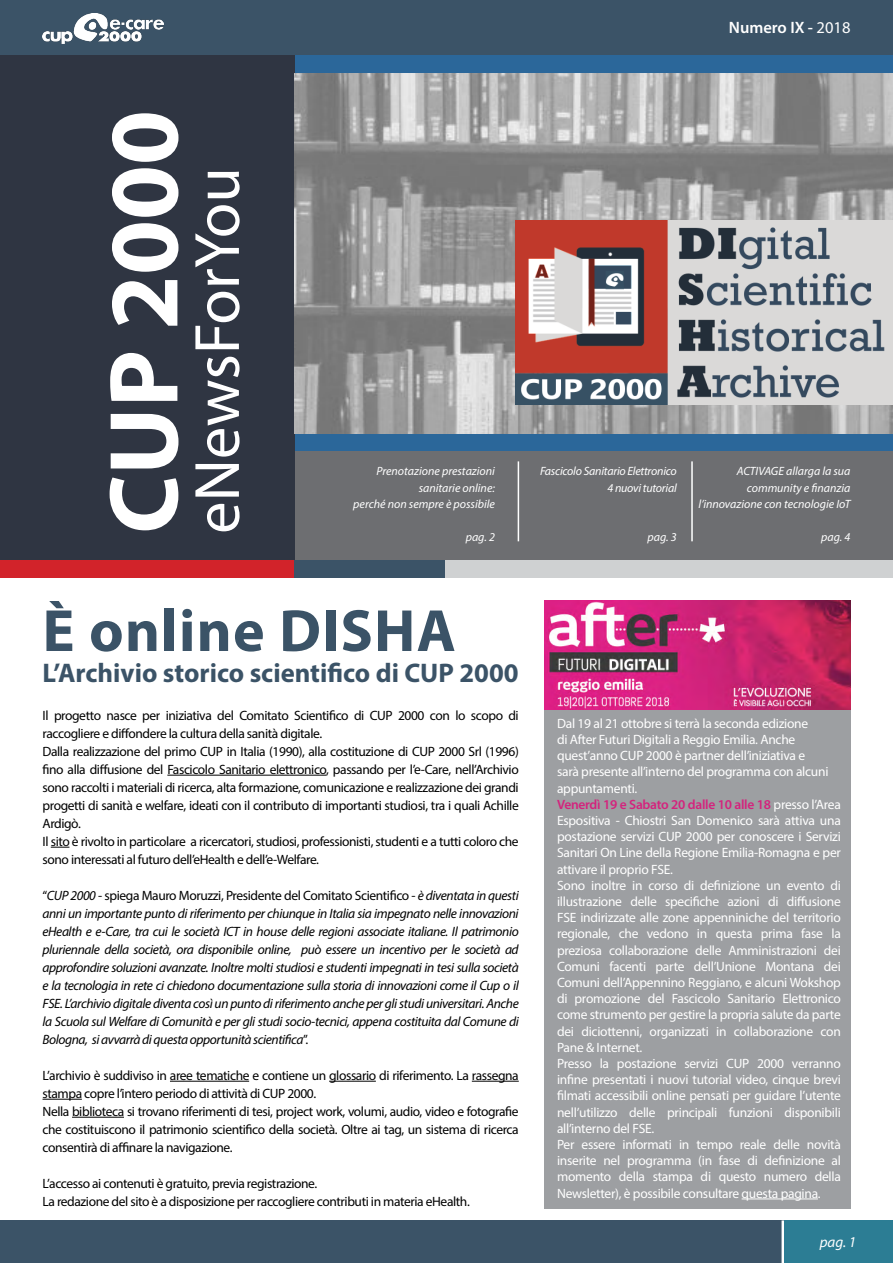
<style>
.page{position:relative;width:893px;height:1263px;background:#fff}
.page>*{position:absolute;margin:0;border:0;box-sizing:border-box;transform-origin:0 0}
.t1{font:700 99px "Myriad Pro";color:#fff}
.t2{font:64.5px "Myriad Pro";color:#fff}
.t3{font:700 60px "Myriad Pro";letter-spacing:.02em;color:#3b5367}
.t4{font:700 27px "Myriad Pro";color:#3b5367}
.t5{font:600 16.5px "Myriad Pro";color:#fff}
.t6{font:italic 15px "Myriad Pro";color:#fff}
.t7{font:13.5px/16.2px "Myriad Pro";letter-spacing:-.02em;color:#fff}
.t8{font:13.5px/18px "Myriad Pro";letter-spacing:-.03em;color:#000}
.t9{font:italic 13.5px/18px "Myriad Pro";letter-spacing:-.03em;color:#000;text-align:justify}
.t10{font:italic 12px/16.5px "Myriad Pro";color:#fff;text-align:right}
.t11{font:italic 12px/16.5px "Myriad Pro";letter-spacing:-.02em;color:#fff;text-align:right}
.s1{font-weight:400}
.s2{font-style:normal}
.s3{font-weight:600;color:#d4237d}
</style>
<div class="page">
<div style="left:0;top:0;width:893px;height:55px;background:#3b5367"></div>
<div style="left:0;top:1220px;width:893px;height:43px;background:#3b5367"></div>
<img style="left:43px;top:14px;width:121px;height:30px">
<hr style="left:781px;top:1220px;width:3px;height:43px;background:#fff">
<div style="left:784px;top:1220px;width:109px;height:43px;background:#2c7d94"></div>
<div style="left:0;top:559px;width:295px;height:18px;background:#d2232a"></div>
<div style="left:445px;top:559px;width:448px;height:18px;background:#cfd1d2"></div>
<div style="left:295px;top:559px;width:150px;height:18px;background:#3b5367"></div>
<div style="left:295px;top:433px;width:598px;height:18px;background:#2b679a"></div>
<div style="left:295px;top:451px;width:598px;height:108px;background:#6d6e71"></div>
<hr style="left:691px;top:461px;width:2px;height:80px;background:#fff">
<hr style="left:518px;top:461px;width:1px;height:80px;background:#fff">
<div style="left:294px;top:55px;width:599px;height:18px;background:#2b679a"></div>
<div style="left:0;top:55px;width:295px;height:504px;background:#2f3542"></div>
<img style="left:295px;top:73px;width:598px;height:360px">
<hr style="left:167px;top:775px;width:159px;height:1px;background:#000">
<svg style="left:51px;top:847px;width:18px;height:1px"></svg>
<hr style="left:170px;top:1081px;width:79px;height:1px;background:#000">
<hr style="left:329px;top:1081px;width:47px;height:1px;background:#000">
<hr style="left:472px;top:1081px;width:47px;height:1px;background:#000">
<hr style="left:43px;top:1099px;width:39px;height:1px;background:#000">
<hr style="left:72px;top:1117px;width:52px;height:1px;background:#000">
<img style="left:544px;top:600px;width:306px;height:110px">
<div style="left:544px;top:710px;width:306px;height:499px;background:#9d9fa2"></div>
<hr style="left:742px;top:1198px;width:76px;height:1px;background:#fff">
<img style="left:516px;top:221px;width:377px;height:183px">
<p class="t5" style="left:729px;top:17px;width:123px">Numero IX - <span class="s1">2018</span></p>
<h1 class="t1" style="left:79px;top:534px;width:425px;rotate:-90deg">CUP 2000</h1>
<h2 class="t2" style="left:177px;top:534px;width:368px;rotate:-90deg">eNewsForYou</h2>
<p class="t10" style="left:353px;top:463px;width:143px">Prenotazione prestazioni sanitarie online:<br>perché non sempre è possibile</p>
<p class="t10" style="left:466px;top:529px;width:31px">pag. 2</p>
<p class="t11" style="left:540px;top:463px;width:138px">Fascicolo Sanitario Elettronico<br>4 nuovi tutorial</p>
<p class="t10" style="left:648px;top:529px;width:31px">pag. 3</p>
<p class="t10" style="left:699px;top:463px;width:153px">ACTIVAGE allarga la sua community e finanzia l’innovazione con tecnologie IoT</p>
<p class="t10" style="left:821px;top:529px;width:31px">pag. 4</p>
<h3 class="t3" style="left:43px;top:592px;width:415px">È online DISHA</h3>
<h3 class="t4" style="left:43px;top:656px;width:478px">L’Archivio storico scientifico di CUP 2000</h3>
<p class="t8" style="left:43px;top:706px;width:478px">Il progetto nasce per iniziativa del Comitato Scientifico di CUP 2000 con lo scopo di raccogliere e diffondere la cultura della sanità digitale.<br>Dalla realizzazione del primo CUP in Italia (1990), alla costituzione di CUP 2000 Srl (1996) fino alla diffusione del Fascicolo Sanitario elettronico, passando per l’e-Care, nell’Archivio sono raccolti i materiali di ricerca, alta formazione, comunicazione e realizzazione dei grandi progetti di sanità e welfare, ideati con il contributo di importanti studiosi, tra i quali Achille Ardigò.<br>Il sito è rivolto in particolare a ricercatori, studiosi, professionisti, studenti e a tutti coloro che sono interessati al futuro dell’eHealth e dell’e-Welfare.</p>
<p class="t9" style="left:43px;top:886px;width:478px"><span class="s2">“</span>CUP 2000 <span class="s2">- spiega Mauro Moruzzi, Presidente del Comitato Scientifico -</span> è diventata in questi anni un importante punto di riferimento per chiunque in Italia sia impegnato nelle innovazioni eHealth e e-Care, tra cui le società ICT in house delle regioni associate italiane. Il patrimonio pluriennale della società, ora disponibile online, può essere un incentivo per le società ad approfondire soluzioni avanzate. Inoltre molti studiosi e studenti impegnati in tesi sulla società e la tecnologia in rete ci chiedono documentazione sulla storia di innovazioni come il Cup o il FSE. L’archivio digitale diventa così un punto di riferimento anche per gli studi universitari. Anche la Scuola sul Welfare di Comunità e per gli studi socio-tecnici, appena costituita dal Comune di Bologna, si avvarrà di questa opportunità scientifica<span class="s2">”.</span></p>
<p class="t8" style="left:43px;top:1066px;width:478px">L’archivio è suddiviso in aree tematiche e contiene un glossario di riferimento. La rassegna stampa copre l’intero periodo di attività di CUP 2000.<br>Nella biblioteca si trovano riferimenti di tesi, project work, volumi, audio, video e fotografie che costituiscono il patrimonio scientifico della società. Oltre ai tag, un sistema di ricerca consentirà di affinare la navigazione.</p>
<p class="t8" style="left:43px;top:1174px;width:429px">L’accesso ai contenuti è gratuito, previa registrazione.<br>La redazione del sito è a disposizione per raccogliere contributi in materia eHealth.</p>
<p class="t7" style="left:557px;top:715px;width:285px">Dal 19 al 21 ottobre si terrà la seconda edizione<br>di After Futuri Digitali a Reggio Emilia. Anche quest’anno CUP 2000 è partner dell’iniziativa e<br>sarà presente all’interno del programma con alcuni appuntamenti.<br><span class="s3">Venerdì 19 e Sabato 20 dalle 10 alle 18</span> presso l’Area Espositiva - Chiostri San Domenico sarà attiva una postazione servizi CUP 2000 per conoscere i Servizi Sanitari On Line della Regione Emilia-Romagna e per attivare il proprio FSE.<br>Sono inoltre in corso di definizione un evento di illustrazione delle specifiche azioni di diffusione FSE indirizzate alle zone appenniniche del territorio regionale, che vedono in questa prima fase la preziosa collaborazione delle Amministrazioni dei Comuni facenti parte dell’Unione Montana dei Comuni dell’Appennino Reggiano, e alcuni Wokshop di promozione del Fascicolo Sanitario Elettronico come strumento per gestire la propria salute da parte dei diciottenni, organizzati in collaborazione con Pane &amp; Internet.<br>Presso la postazione servizi CUP 2000 verranno infine presentati i nuovi tutorial video, cinque brevi filmati accessibili online pensati per guidare l’utente nell’utilizzo delle principali funzioni disponibili all’interno del FSE.<br>Per essere informati in tempo reale delle novità inserite nel programma (in fase di definizione al momento della stampa di questo numero della Newsletter), è possibile consultare questa pagina.</p>
<p class="t6" style="left:820px;top:1233px;width:38px">pag. 1</p>
</div>
